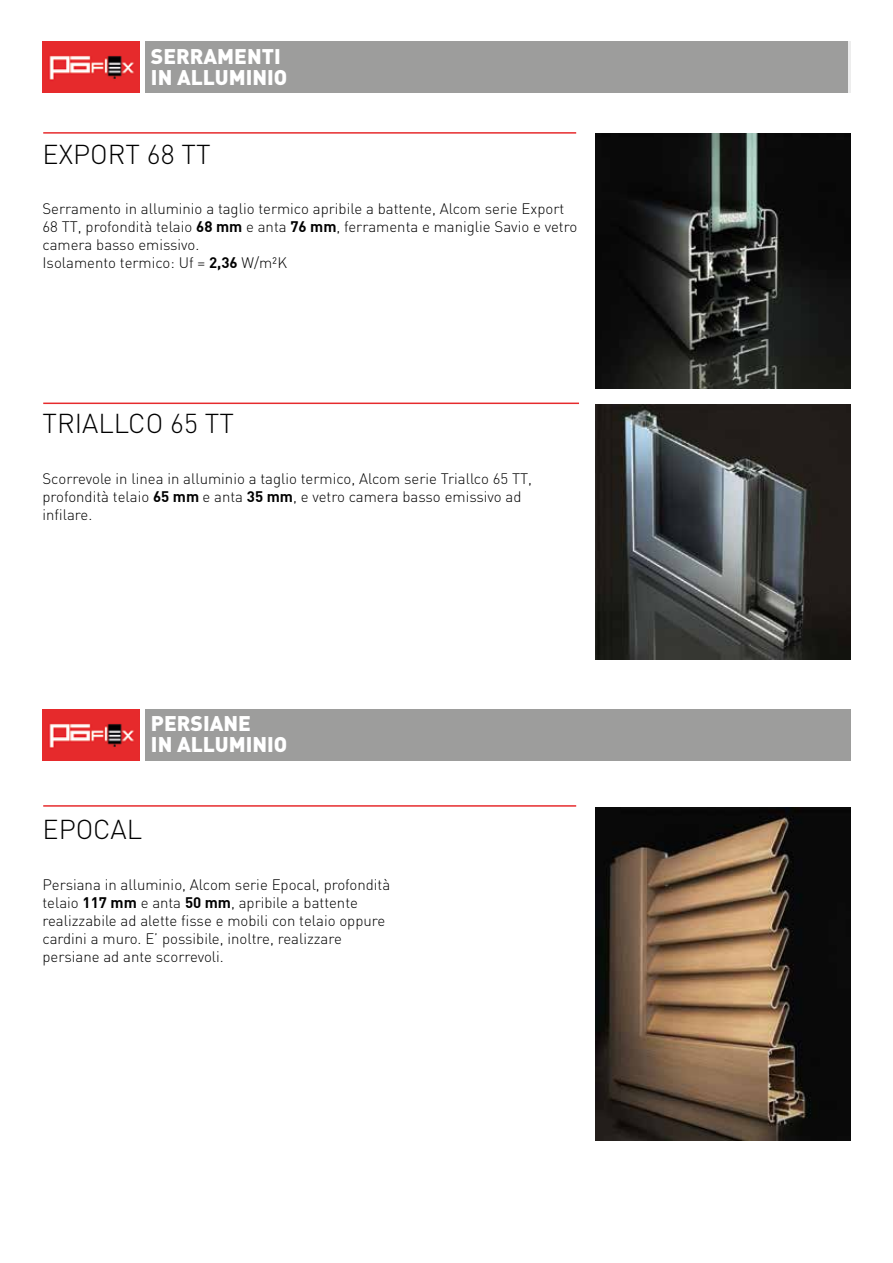
<style>
.page{position:relative;width:893px;height:1263px;background:#fff}
.page>*{position:absolute;margin:0;border:0;box-sizing:border-box;transform-origin:0 0}
.t1{font:300 27px "DIN";color:#000}
.t2{font:900 21px/21px "DIN";color:#fff}
.t3{font:500 21px "DIN";color:#fff}
.t4{font:300 15px/18px "DIN";color:#000}
.s1{font-family:"DIN Bold";font-weight:400}
.s2{font-weight:700}
</style>
<div class="page">
<img style="left:595px;top:807px;width:255px;height:334px">
<img style="left:43px;top:42px;width:97px;height:51px">
<img style="left:43px;top:709px;width:97px;height:51px">
<div style="left:145px;top:42px;width:703px;height:51px;background:#9d9d9c"></div>
<div style="left:145px;top:709px;width:705px;height:51px;background:#9d9d9c"></div>
<img style="left:595px;top:134px;width:255px;height:255px">
<img style="left:595px;top:404px;width:255px;height:255px">
<hr style="left:43px;top:403px;width:536px;height:1px;background:#e62b2d">
<hr style="left:43px;top:132px;width:533px;height:2px;background:#e62b2d">
<hr style="left:43px;top:805px;width:533px;height:2px;background:#e62b2d">
<h2 class="t2" style="left:151px;top:44px;width:138px">SERRAMENTI<br>IN ALLUMINIO</h2>
<h2 class="t3" style="left:151px;top:43px;width:77px">Modello</h2>
<h2 class="t2" style="left:151px;top:65px;width:127px">ZANZARIERA</h2>
<h1 class="t1" style="left:43px;top:138px;width:170px">EXPORT 68 TT</h1>
<p class="t4" style="left:43px;top:200px;width:536px">Serramento in alluminio a taglio termico apribile a battente, Alcom serie Export 68 TT, profondità telaio <span class="s1">68 mm</span> e anta <span class="s2">76 mm</span>, ferramenta e maniglie Savio e vetro camera basso emissivo.<br>Isolamento termico: Uf = <span class="s1">2,36</span> W/m²K</p>
<h1 class="t1" style="left:43px;top:407px;width:193px">TRIALLCO 65 TT</h1>
<p class="t4" style="left:43px;top:469px;width:491px">Scorrevole in linea in alluminio a taglio termico, Alcom serie Triallco 65 TT, profondità telaio <span class="s1">65 mm</span> e anta <span class="s1">35 mm</span>, e vetro camera basso emissivo ad infilare.</p>
<h2 class="t2" style="left:151px;top:712px;width:138px">PERSIANE<br>IN ALLUMINIO</h2>
<h2 class="t3" style="left:151px;top:710px;width:77px">Modello</h2>
<h2 class="t2" style="left:151px;top:733px;width:127px">ZANZARIERA</h2>
<h1 class="t1" style="left:43px;top:813px;width:101px">EPOCAL</h1>
<p class="t4" style="left:43px;top:875px;width:349px">Persiana in alluminio, Alcom serie Epocal, profondità telaio <span class="s1">117 mm</span> e anta <span class="s1">50 mm</span>, apribile a battente realizzabile ad alette fisse e mobili con telaio oppure cardini a muro. E’ possibile, inoltre, realizzare persiane ad ante scorrevoli.</p>
</div>
